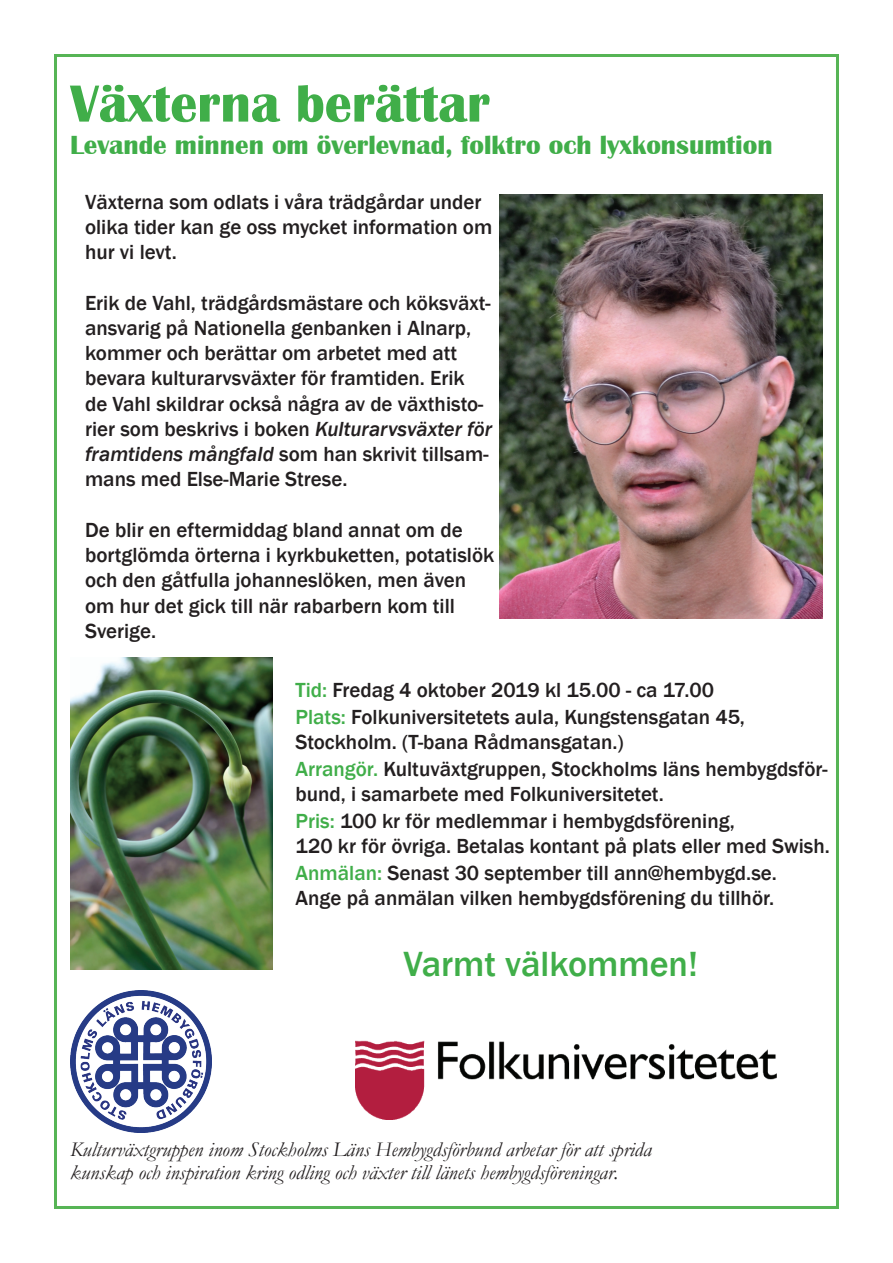
<style>
.page{position:relative;width:893px;height:1263px;background:#fff}
.page>*{position:absolute;margin:0;border:0;box-sizing:border-box;transform-origin:0 0}
.t1{font:700 54px "Britannic";color:#40ae49}
.t2{font:500 36px "Franklin Gothic";color:#40ae49}
.t3{font:700 27px "Britannic";color:#40ae49}
.t4{font:500 21px/25.2px "Franklin Gothic";color:#231f20}
.t5{font:italic 21px/22.5px "Garamond";color:#231f20}
.s1{font-style:italic}
.s2{color:#40ae49}
</style>
<div class="page">
<img style="left:356px;top:1040px;width:421px;height:79px">
<img style="left:70px;top:991px;width:141px;height:141px">
<img style="left:500px;top:194px;width:323px;height:425px">
<img style="left:70px;top:658px;width:202px;height:311px">
<h1 class="t1" style="left:70px;top:73px;width:421px">Växterna berättar</h1>
<p class="t3" style="left:70px;top:130px;width:704px">Levande minnen om överlevnad, folktro och lyxkonsumtion</p>
<p class="t4" style="left:85px;top:190px;width:409px">Växterna som odlats i våra trädgårdar under olika tider kan ge oss mycket information om hur vi levt.</p>
<p class="t4" style="left:85px;top:290px;width:409px">Erik de Vahl, trädgårdsmästare och köksväxt&shy;ansvarig på Nationella genbanken i Alnarp, kommer och berättar om arbetet med att bevara kulturarvsväxter för framtiden. Erik de Vahl skildrar också några av de växthisto&shy;rier som beskrivs i boken <span class="s1">Kulturarvsväxter för framtidens mångfald</span> som han skrivit tillsam&shy;mans med Else-Marie Strese.</p>
<p class="t4" style="left:85px;top:517px;width:411px">De blir en eftermiddag bland annat om de bortglömda örterna i kyrkbuketten, potatislök och den gåtfulla johanneslöken, men även om hur det gick till när rabarbern kom till Sverige.</p>
<p class="t4" style="left:296px;top:677px;width:536px;line-height:26.1px"><span class="s2">Tid:</span> Fredag 4 oktober 2019 kl 15.00 - ca 17.00<br><span class="s2">Plats:</span> Folkuniversitetets aula, Kungstensgatan 45, Stockholm. (T-bana Rådmansgatan.)<br><span class="s2">Arrangör.</span> Kultuväxtgruppen, Stockholms läns hembygdsför&shy;bund, i samarbete med Folkuniversitetet.<br><span class="s2">Pris:</span> 100 kr för medlemmar i hembygdsförening,<br>120 kr för övriga. Betalas kontant på plats eller med Swish.<br><span class="s2">Anmälan:</span> Senast 30 september till ann@hembygd.se.<br>Ange på anmälan vilken hembygdsförening du tillhör.</p>
<h2 class="t2" style="left:404px;top:942px;width:296px">Varmt välkommen!</h2>
<p class="t5" style="left:70px;top:1138px;width:583px">Kulturväxtgruppen inom Stockholms Läns Hembygdsförbund arbetar för att sprida kunskap och inspiration kring odling och växter till länets hembygdsföreningar.</p>
</div>
